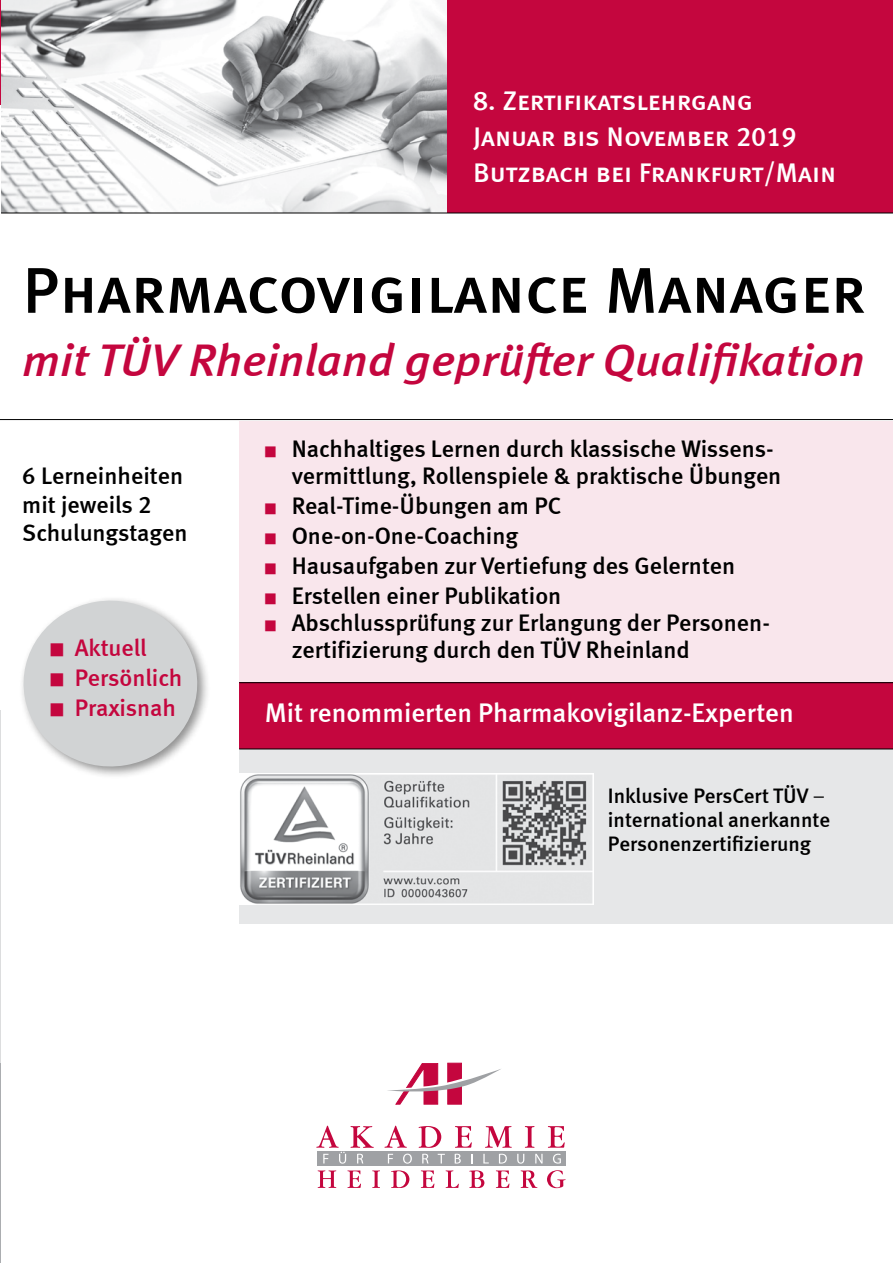
<style>
.page{position:relative;width:893px;height:1263px;background:#fff}
.page>*{position:absolute;margin:0;border:0;box-sizing:border-box;transform-origin:0 0}
.t1{font:64.5px "Meta Medium LF Caps";color:#000}
.t2{font:italic 45.75px "Meta Medium LF";color:#c4063e;scale:1.04 1}
.t3{font:27px/36px "Meta Medium LF Caps";color:#fff}
.t4{font:27px "Meta Medium LF";color:#fff}
.t5{font:24px/27px "Meta Medium LF";color:#000}
.t6{font:24px "Meta Medium LF";color:#c4063e}
.t7{font:21px/24px "Meta Medium LF";color:#000}
.s1{color:#c4063e}
.s2{font-family:"Meta Normal LF"}
</style>
<div class="page">
<div style="left:239px;top:749px;width:654px;height:174px;background:#e6e7e8"></div>
<hr style="left:0;top:711px;width:1px;height:552px;background:#dcddde">
<div style="left:446px;top:0;width:447px;height:213px;background:#c4063e"></div>
<hr style="left:0;top:0;width:1px;height:104px;background:#c4063e">
<div style="left:239px;top:421px;width:654px;height:301px;background:#f9e6ec"></div>
<svg style="left:387px;top:1063px;width:114px;height:41px"></svg>
<svg style="left:318px;top:1170px;width:18px;height:18px"></svg>
<svg style="left:347px;top:1170px;width:14px;height:18px"></svg>
<svg style="left:372px;top:1170px;width:8px;height:18px"></svg>
<svg style="left:391px;top:1170px;width:18px;height:18px"></svg>
<svg style="left:421px;top:1170px;width:13px;height:18px"></svg>
<svg style="left:446px;top:1170px;width:13px;height:18px"></svg>
<svg style="left:469px;top:1170px;width:15px;height:18px"></svg>
<svg style="left:496px;top:1170px;width:13px;height:18px"></svg>
<svg style="left:521px;top:1170px;width:16px;height:18px"></svg>
<svg style="left:547px;top:1170px;width:19px;height:18px"></svg>
<svg style="left:419px;top:1126px;width:22px;height:22px"></svg>
<svg style="left:455px;top:1126px;width:17px;height:22px"></svg>
<svg style="left:485px;top:1126px;width:27px;height:22px"></svg>
<svg style="left:525px;top:1126px;width:9px;height:22px"></svg>
<svg style="left:548px;top:1126px;width:17px;height:22px"></svg>
<div style="left:318px;top:1151px;width:248px;height:15px;background:#9fa1a4"></div>
<svg style="left:316px;top:1126px;width:58px;height:38px"></svg>
<svg style="left:384px;top:1126px;width:28px;height:38px"></svg>
<svg style="left:422px;top:1154px;width:7px;height:9px"></svg>
<svg style="left:438px;top:1154px;width:7px;height:9px"></svg>
<svg style="left:455px;top:1154px;width:6px;height:9px"></svg>
<svg style="left:483px;top:1154px;width:6px;height:9px"></svg>
<svg style="left:499px;top:1154px;width:8px;height:9px"></svg>
<svg style="left:517px;top:1154px;width:7px;height:10px"></svg>
<svg style="left:535px;top:1154px;width:8px;height:9px"></svg>
<svg style="left:553px;top:1154px;width:8px;height:9px"></svg>
<hr style="left:0;top:1063px;width:1px;height:200px;background:#abadb0">
<div style="left:239px;top:682px;width:654px;height:67px;background:#c4063e"></div>
<hr style="left:0;top:419px;width:893px;height:1px;background:#000">
<hr style="left:239px;top:682px;width:654px;height:1px;background:#000">
<div style="left:19px;top:596px;width:192px;height:184px;background:#000;opacity:.44"></div>
<svg style="left:19px;top:596px;width:185px;height:177px"></svg>
<img style="left:1px;top:0;width:445px;height:213px">
<hr style="left:1px;top:213px;width:892px;height:1px;background:#000">
<img style="left:239px;top:773px;width:354px;height:131px">
<hr style="left:239px;top:749px;width:654px;height:1px;background:#000">
<p class="t3" style="left:473px;top:83px;width:365px">8. Zertifikatslehrgang<br>Januar bis November 2019<br>Butzbach bei Frankfurt/Main</p>
<h1 class="t1" style="left:22px;top:253px;width:845px">Pharmacovigilance Manager</h1>
<h2 class="t2" style="left:22px;top:333px;width:812px">mit TÜV Rheinland geprüfter Qualifikation</h2>
<p class="t5" style="left:22px;top:461px;width:167px;line-height:28.5px">6 Lerneinheiten mit jeweils 2<br>Schulungstagen</p>
<p class="t6" style="left:50px;top:634px;width:98px">■ Aktuell</p>
<p class="t6" style="left:50px;top:664px;width:134px">■ Persönlich</p>
<p class="t6" style="left:50px;top:694px;width:127px">■ Praxisnah</p>
<p class="t5" style="left:292px;top:435px;width:491px;text-indent:-27px"><span class="s1">■</span> Nachhaltiges Lernen durch klassische Wissens&shy;vermittlung, Rollenspiele &amp; praktische Übungen</p>
<p class="t5" style="left:265px;top:492px;width:298px"><span class="s1">■</span> Real-Time-Übungen am PC</p>
<p class="t5" style="left:265px;top:522px;width:255px"><span class="s1">■</span> One-on-One-Coaching</p>
<p class="t5" style="left:265px;top:552px;width:472px"><span class="s1">■</span> Hausaufgaben zur Vertiefung des Gelernten</p>
<p class="t5" style="left:265px;top:582px;width:298px"><span class="s1">■</span> Erstellen einer Publikation</p>
<p class="t5" style="left:292px;top:609px;width:480px;text-indent:-27px"><span class="s1">■</span> Abschlussprüfung zur Erlangung der Personen&shy;zertifizierung durch den TÜV Rheinland</p>
<p class="t4" style="left:265px;top:697px;width:531px">Mit renommierten Pharmakovigilanz-Experten</p>
<p class="t7" style="left:608px;top:784px;width:224px">Inklusive PersCert TÜV <span class="s2">– </span>international anerkannte<br>Personenzertifizierung</p>
</div>
